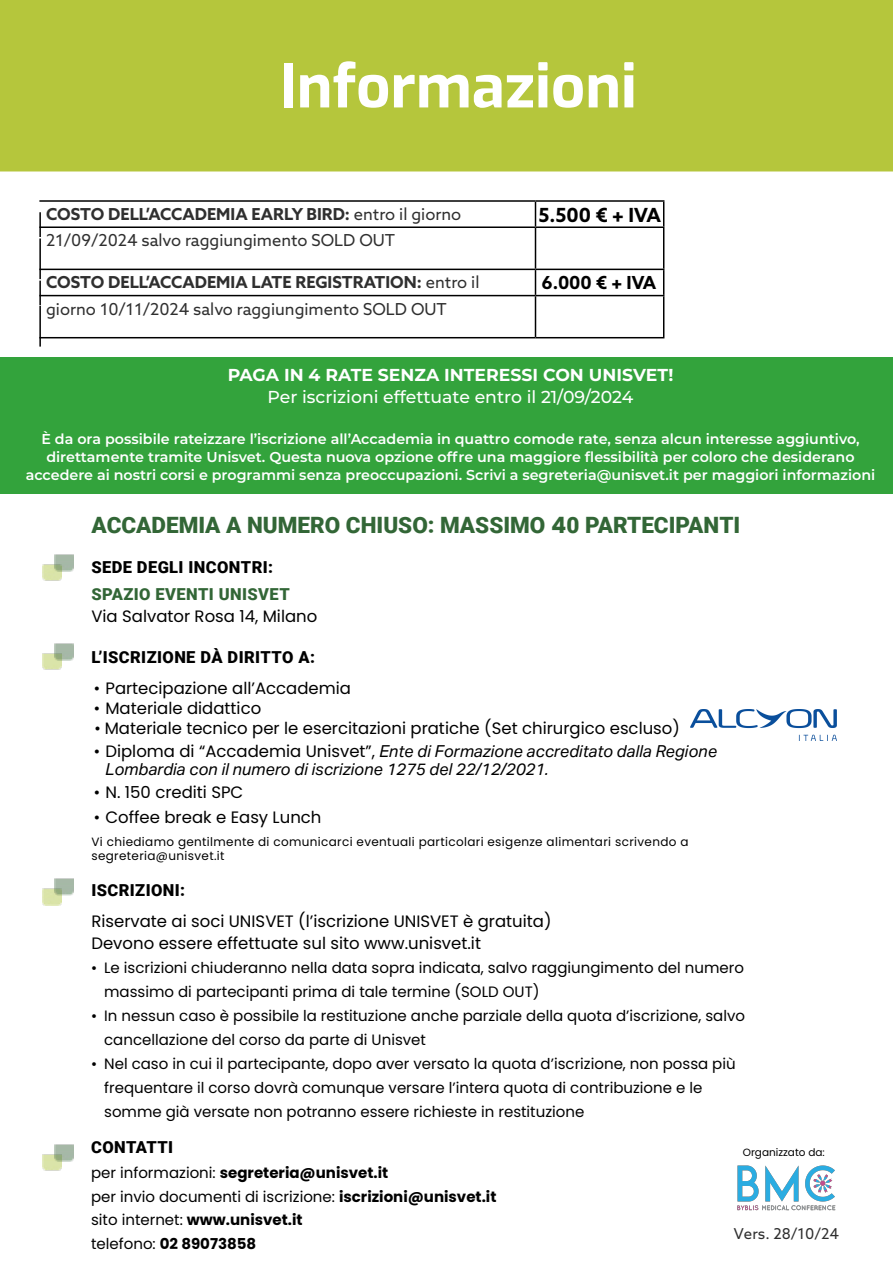
<style>
.page{position:relative;width:893px;height:1263px;background:#fff}
.page>*{position:absolute;margin:0;border:0;box-sizing:border-box;transform-origin:0 0}
.t1{font:700 60px "Exo";color:#fff}
.t2{font:900 22.5px "Roboto";color:#326636}
.t3{font:700 19.5px "Azo Sans";color:#000}
.t4{font:700 18px "Azo Sans";color:#000}
.t5{font:500 17.25px "Montserrat";color:#fff}
.t6{font:700 17.25px "Montserrat";color:#fff}
.t7{font:16.5px/22.4px "Poppins";color:#000}
.t8{font:italic 16.5px/17.4px "Aktiv Grotesk Geor";color:#000}
.t9{font:700 16.5px "Azo Sans";color:#2f2f2f}
.t10{font:16.5px "Azo Sans";color:#2f2f2f}
.t11{font:900 16.5px "Roboto";letter-spacing:.025em;color:#000}
.t12{font:900 16.5px "Roboto";letter-spacing:.025em;color:#326636}
.t13{font:15px/23.7px "Poppins";color:#000}
.t14{font:15px "Azo Sans";color:#2f2f2f}
.t15{font:600 14.25px/18.3px "Montserrat";color:#fff;text-align:center}
.t16{font:12px/14.4px "Poppins";letter-spacing:.03em;color:#000}
.t17{font:10.5px "Poppins";color:#000}
.s1{font-weight:400}
.s2{font-family:"Poppins";font-weight:700}
.s3{font-family:"Nimbus Rom D"}
.s4{font-family:"Nimbus Rom D";font-style:normal}
.s5{font-family:"Poppins";font-style:normal}
.s6{font-family:"Times New Roman"}
.s7{font-weight:700}
</style>
<div class="page">
<img style="left:0;top:171px;width:893px;height:570px">
<div style="left:0;top:0;width:893px;height:171px;background:#b5c63c"></div>
<img style="left:690px;top:709px;width:146px;height:31px">
<img style="left:42px;top:653px;width:20px;height:18px">
<img style="left:54px;top:643px;width:20px;height:18px">
<img style="left:42px;top:888px;width:20px;height:18px">
<img style="left:54px;top:878px;width:20px;height:18px">
<img style="left:42px;top:563px;width:20px;height:18px">
<img style="left:42px;top:1154px;width:20px;height:17px">
<img style="left:54px;top:1144px;width:20px;height:18px">
<img style="left:54px;top:553px;width:20px;height:19px">
<img style="left:737px;top:1165px;width:99px;height:46px">
<hr style="left:39px;top:200px;width:496px;height:2px;background:#000">
<hr style="left:39px;top:212px;width:2px;height:25px;background:#000">
<hr style="left:535px;top:200px;width:129px;height:2px;background:#000">
<svg style="left:535px;top:202px;width:1px;height:24px"></svg>
<svg style="left:663px;top:202px;width:1px;height:24px"></svg>
<hr style="left:39px;top:226px;width:496px;height:2px;background:#000">
<hr style="left:39px;top:238px;width:2px;height:41px;background:#000">
<hr style="left:535px;top:226px;width:129px;height:2px;background:#000">
<hr style="left:535px;top:228px;width:1px;height:41px;background:#000">
<hr style="left:663px;top:228px;width:1px;height:41px;background:#000">
<hr style="left:39px;top:269px;width:496px;height:1px;background:#000">
<hr style="left:39px;top:281px;width:2px;height:24px;background:#000">
<hr style="left:535px;top:269px;width:129px;height:1px;background:#000">
<svg style="left:535px;top:270px;width:1px;height:25px"></svg>
<svg style="left:663px;top:270px;width:1px;height:25px"></svg>
<hr style="left:39px;top:295px;width:496px;height:1px;background:#000">
<hr style="left:39px;top:306px;width:2px;height:41px;background:#000">
<hr style="left:535px;top:295px;width:129px;height:1px;background:#000">
<hr style="left:535px;top:296px;width:1px;height:41px;background:#000">
<hr style="left:663px;top:296px;width:1px;height:41px;background:#000">
<hr style="left:39px;top:337px;width:496px;height:1px;background:#000">
<hr style="left:535px;top:337px;width:129px;height:1px;background:#000">
<div style="left:0;top:357px;width:893px;height:136px;background:#33a33c"></div>
<h1 class="t1" style="left:280px;top:42px;width:358px">Informazioni</h1>
<p class="t9" style="left:46px;top:203px;width:417px">COSTO DELL’ACCADEMIA EARLY BIRD: <span class="s1">entro il giorno</span></p>
<h3 class="t3" style="left:538px;top:202px;width:124px">5.500 € + IVA</h3>
<p class="t10" style="left:46px;top:230px;width:350px">21/09/2024 salvo raggiungimento SOLD OUT</p>
<p class="t9" style="left:46px;top:272px;width:435px">COSTO DELL’ACCADEMIA LATE REGISTRATION: <span class="s1">entro il</span></p>
<p class="t4" style="left:541px;top:271px;width:116px">6.000 € + IVA</p>
<p class="t10" style="left:46px;top:298px;width:402px">giorno 10/11/2024 salvo raggiungimento SOLD OUT</p>
<p class="t6" style="left:228px;top:362px;width:447px">PAGA IN 4 RATE SENZA INTERESSI CON UNISVET!</p>
<p class="t5" style="left:268px;top:385px;width:367px">Per iscrizioni effettuate entro il 21/09/2024</p>
<p class="t15" style="left:26px;top:429px;width:851px">È da ora possibile rateizzare l’iscrizione all’Accademia in quattro comode rate, senza alcun interesse aggiuntivo, direttamente tramite Unisvet. Questa nuova opzione offre una maggiore flessibilità per coloro che desiderano accedere ai nostri corsi e programmi senza preoccupazioni. Scrivi a segreteria@unisvet.it per maggiori informazioni</p>
<h2 class="t2" style="left:91px;top:509px;width:650px">ACCADEMIA A NUMERO CHIUSO: MASSIMO <span class="s2">4</span>0 PARTECIPANTI</h2>
<p class="t11" style="left:91px;top:555px;width:183px">SEDE DEGLI INCONTRI:</p>
<p class="t12" style="left:91px;top:582px;width:200px">SPAZIO EVENTI UNISVET</p>
<p class="t7" style="left:91px;top:605px;width:227px">Via Salvator Rosa 14, Milano</p>
<p class="t11" style="left:91px;top:645px;width:225px">L’ISCRIZIONE DÀ DIRITTO A:</p>
<p class="t7" style="left:91px;top:677px;width:261px"><span class="s3">•</span> Partecipazione all’Accademia</p>
<p class="t7" style="left:91px;top:697px;width:171px"><span class="s3">•</span> Materiale didattico</p>
<p class="t8" style="left:105px;top:742px;width:613px;text-indent:-14px"><span class="s4">•</span> <span class="s5">Diploma di “Accademia Unisvet”,</span> Ente di Formazione accreditato dalla Regione<br>Lombardia con il numero di iscrizione 1275 del 22/12/2021.</p>
<p class="t7" style="left:91px;top:781px;width:153px"><span class="s3">•</span> N. 150 crediti SPC</p>
<p class="t7" style="left:91px;top:806px;width:232px"><span class="s3">•</span> Coffee break e Easy Lunch</p>
<p class="t7" style="left:92px;top:717px;width:589px"><span class="s3">•</span> Materiale tecnico per le esercitazioni pratiche (Set chirurgico escluso)</p>
<p class="t16" style="left:91px;top:834px;width:599px">Vi chiediamo gentilmente di comunicarci eventuali particolari esigenze alimentari scrivendo a segreteria@unisvet.it</p>
<p class="t11" style="left:91px;top:878px;width:95px">ISCRIZIONI:</p>
<p class="t7" style="left:91px;top:910px;width:462px">Riservate ai soci UNISVET (l’iscrizione UNISVET è gratuita)<br>Devono essere effettuate sul sito www.unisvet.it</p>
<p class="t13" style="left:104px;top:956px;width:641px;text-indent:-13px"><span class="s6">•</span> Le iscrizioni chiuderanno nella data sopra indicata, salvo raggiungimento del numero massimo di partecipanti prima di tale termine (SOLD OUT)</p>
<p class="t13" style="left:104px;top:1004px;width:642px;text-indent:-13px"><span class="s6">•</span> In nessun caso è possibile la restituzione anche parziale della quota d’iscrizione, salvo cancellazione del corso da parte di Unisvet</p>
<p class="t13" style="left:104px;top:1052px;width:633px;text-indent:-13px"><span class="s6">•</span> Nel caso in cui il partecipante, dopo aver versato la quota d’iscrizione, non possa più frequentare il corso dovrà comunque versare l’intera quota di contribuzione e le somme già versate non potranno essere richieste in restituzione</p>
<p class="t11" style="left:91px;top:1136px;width:84px">CONTATTI</p>
<p class="t13" style="left:91px;top:1161px;width:407px">per informazioni: <span class="s7">segreteria@unisvet.it<br></span>per invio documenti di iscrizione: <span class="s7">iscrizioni@unisvet.it </span>sito internet: <span class="s7">www.unisvet.it<br></span>telefono: <span class="s7">02 89073858</span></p>
<p class="t17" style="left:743px;top:1146px;width:84px">Organizzato da:</p>
<p class="t14" style="left:734px;top:1223px;width:107px">Vers. 28/10/24</p>
</div>
